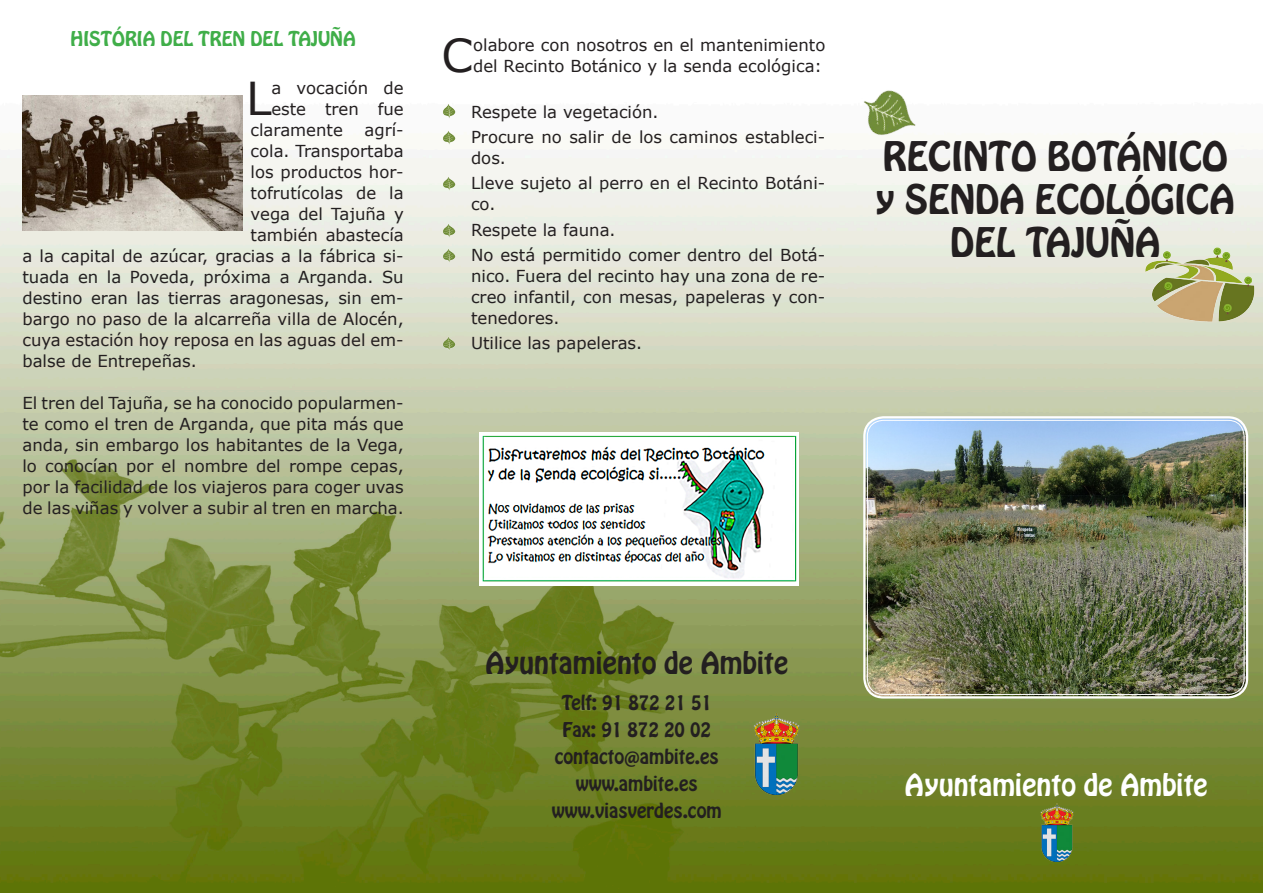
<style>
.page{position:relative;width:1263px;height:893px;background:#fff}
.page>*{position:absolute;margin:0;border:0;box-sizing:border-box;transform-origin:0 0}
.t1{font:45.45px "Verdana";color:#231f20}
.t2{font:36px "Hobo Std";color:#231f20}
.t3{font:27px "Hobo Std";color:#fff}
.t4{font:27px "Hobo Std";color:#231f20}
.t5{font:18px "Hobo Std";color:#231f20}
.t6{font:18px "Hobo Std";color:#40ae49}
.t7{font:16.5px/21px "Verdana";color:#231f20}
</style>
<div class="page">
<img style="left:0;top:95px;width:1263px;height:798px">
<img style="left:1040px;top:804px;width:34px;height:57px">
<img style="left:753px;top:713px;width:47px;height:81px">
<img style="left:479px;top:433px;width:319px;height:153px">
<img style="left:846px;top:90px;width:84px;height:64px">
<img style="left:865px;top:418px;width:381px;height:278px">
<div style="left:863px;top:416px;width:385px;height:283px;border:2px solid #fff;border-radius:19px"></div>
<div style="left:867px;top:420px;width:377px;height:275px;border:1px solid #fff;border-radius:16px"></div>
<img style="left:1141px;top:242px;width:119px;height:85px">
<img style="left:443px;top:103px;width:12px;height:16px">
<img style="left:443px;top:130px;width:12px;height:16px">
<img style="left:443px;top:175px;width:12px;height:16px">
<img style="left:443px;top:222px;width:12px;height:16px">
<img style="left:443px;top:247px;width:12px;height:17px">
<img style="left:443px;top:335px;width:12px;height:16px">
<img style="left:22px;top:96px;width:220px;height:135px">
<p class="t6" style="left:71px;top:26px;width:286px">HISTÓRIA DEL TREN DEL TAJUÑA</p>
<p class="t1" style="left:246px;top:67px;width:27px">L</p>
<p class="t7" style="left:271px;top:77px;width:134px">a vocación de</p>
<p class="t7" style="left:271px;top:98px;width:134px">este tren fue</p>
<p class="t7" style="left:251px;top:119px;width:94px">claramente</p>
<p class="t7" style="left:364px;top:119px;width:41px">agrí-</p>
<p class="t7" style="left:251px;top:140px;width:155px">cola. Transportaba</p>
<p class="t7" style="left:251px;top:161px;width:155px">los productos hor-</p>
<p class="t7" style="left:251px;top:182px;width:155px">tofrutícolas de la</p>
<p class="t7" style="left:251px;top:203px;width:155px">vega del Tajuña y</p>
<p class="t7" style="left:251px;top:224px;width:155px">también abastecía</p>
<p class="t7" style="left:22px;top:245px;width:383px">a la capital de azúcar, gracias a la fábrica si-</p>
<p class="t7" style="left:22px;top:266px;width:383px">tuada en la Poveda, próxima a Arganda. Su</p>
<p class="t7" style="left:22px;top:287px;width:383px">destino eran las tierras aragonesas, sin em-</p>
<p class="t7" style="left:22px;top:308px;width:383px">bargo no paso de la alcarreña villa de Alocén,</p>
<p class="t7" style="left:22px;top:329px;width:383px">cuya estación hoy reposa en las aguas del em-</p>
<p class="t7" style="left:22px;top:350px;width:176px">balse de Entrepeñas.</p>
<p class="t7" style="left:22px;top:392px;width:383px;text-align:justify">El tren del Tajuña, se ha conocido popularmen&shy;te como el tren de Arganda, que pita más que anda, sin embargo los habitantes de la Vega, lo conocían por el nombre del rompe cepas, por la facilidad de los viajeros para coger uvas de las viñas y volver a subir al tren en marcha.</p>
<p class="t1" style="left:441px;top:24px;width:33px">C</p>
<p class="t7" style="left:473px;top:34px;width:354px">olabore con nosotros en el mantenimiento del Recinto Botánico y la senda ecológica:</p>
<p class="t7" style="left:444px;top:101px;width:216px">• Respete la vegetación.</p>
<p class="t7" style="left:471px;top:126px;width:356px;text-indent:-27px">• Procure no salir de los caminos estableci&shy;dos.</p>
<p class="t7" style="left:471px;top:173px;width:356px;text-indent:-27px">• Lleve sujeto al perro en el Recinto Botáni&shy;co.</p>
<p class="t7" style="left:444px;top:219px;width:173px">• Respete la fauna.</p>
<p class="t7" style="left:471px;top:244px;width:356px;text-align:justify;text-indent:-27px">• No está permitido comer dentro del Botá&shy;nico. Fuera del recinto hay una zona de re&shy;creo infantil, con mesas, papeleras y con&shy;tenedores.</p>
<p class="t7" style="left:444px;top:332px;width:200px">• Utilice las papeleras.</p>
<p class="t2" style="left:883px;top:131px;width:347px">RECINTO BOTÁNICO</p>
<p class="t2" style="left:876px;top:174px;width:360px">y SENDA ECOLÓGICA</p>
<p class="t2" style="left:950px;top:217px;width:212px">DEL TAJUÑA</p>
<p class="t4" style="left:485px;top:644px;width:304px">Ayuntamiento de Ambite</p>
<p class="t5" style="left:562px;top:690px;width:152px">Telf: 91 872 21 51</p>
<p class="t5" style="left:563px;top:717px;width:150px">Fax: 91 872 20 02</p>
<p class="t5" style="left:555px;top:744px;width:166px">contacto@ambite.es</p>
<p class="t5" style="left:576px;top:771px;width:124px">www.ambite.es</p>
<p class="t5" style="left:552px;top:798px;width:171px">www.viasverdes.com</p>
<p class="t3" style="left:905px;top:766px;width:304px">Ayuntamiento de Ambite</p>
</div>
